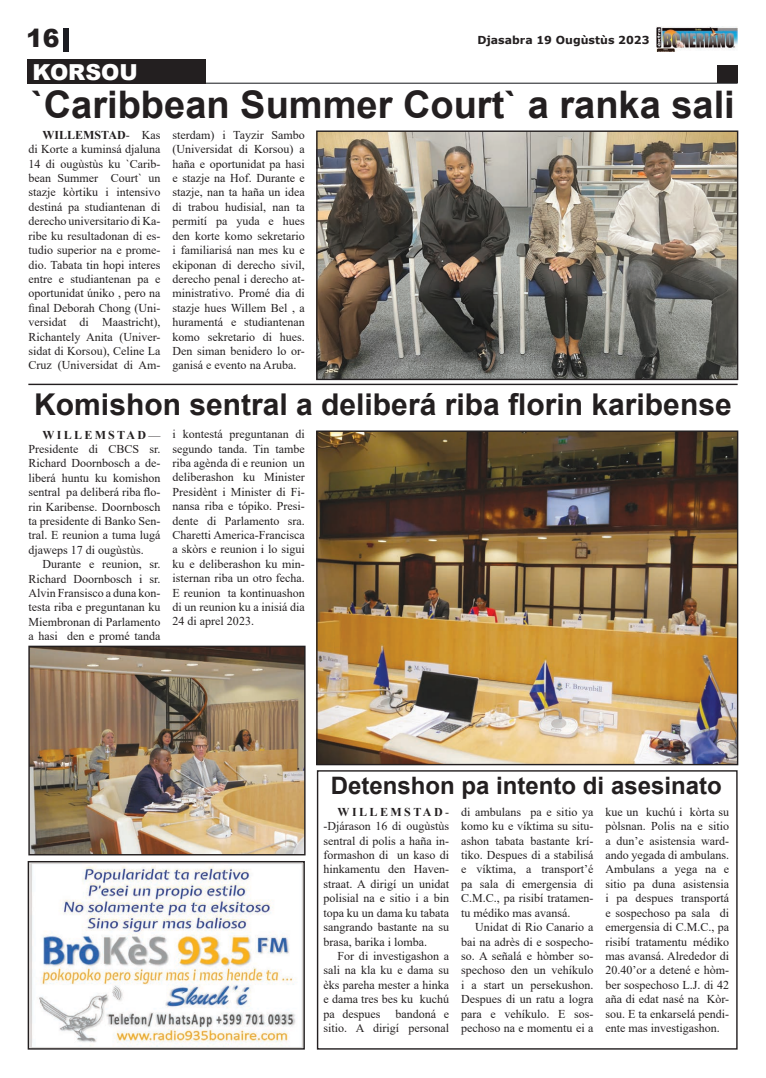
<style>
.page{position:relative;width:766px;height:1078px;background:#fff}
.page>*{position:absolute;margin:0;border:0;box-sizing:border-box;transform-origin:0 0}
.t1{font:700 38px "Arial";color:#231f20}
.t2{font:700 30px "Arial";color:#231f20}
.t3{font:900 25px "Arial";color:#231f20}
.t4{font:700 24px "Arial";color:#231f20}
.t5{font:900 22px "Arial";letter-spacing:-.005em;color:#fff}
.t6{font:12px/14.4px "Times New Roman";color:#231f20;text-align:justify}
.t7{font:700 11px "Verdana";color:#231f20}
.s1{font-weight:700}
</style>
<div class="page">
<img style="left:656px;top:27px;width:81px;height:24px">
<div style="left:63px;top:28px;width:6px;height:22px;background:#1c1d22"></div>
<div style="left:63px;top:29px;width:6px;height:22px;background:#1c1d22"></div>
<hr style="left:146px;top:83px;width:591px;height:1px;background:#14171a">
<div style="left:28px;top:60px;width:178px;height:24px;background:#231f20"></div>
<div style="left:716px;top:65px;width:21px;height:18px;background:#231f20"></div>
<div style="left:317px;top:770px;width:420px;height:279px;border:1px solid #231f20"></div>
<img style="left:318px;top:132px;width:418px;height:246px">
<div style="left:316px;top:130px;width:422px;height:250px;border:1px solid #231f20"></div>
<hr style="left:28px;top:383px;width:709px;height:2px;background:#231f20">
<img style="left:318px;top:432px;width:418px;height:331px">
<div style="left:316px;top:430px;width:422px;height:335px;border:1px solid #231f20"></div>
<img style="left:30px;top:647px;width:273px;height:206px">
<div style="left:28px;top:645px;width:277px;height:210px;border:1px solid #231f20"></div>
<img style="left:30px;top:862px;width:273px;height:185px">
<div style="left:28px;top:860px;width:277px;height:189px;border:1px solid #231f20"></div>
<h3 class="t3" style="left:26px;top:20px;width:35px">16</h3>
<p class="t7" style="left:477px;top:32px;width:174px">Djasabra 19 Ougùstùs 2023</p>
<h3 class="t5" style="left:32px;top:56px;width:88px">ARUBA</h3>
<h3 class="t5" style="left:32px;top:56px;width:107px">KORSOU</h3>
<h1 class="t1" style="left:31px;top:78px;width:705px">`Caribbean Summer Court` a ranka sali</h1>
<p class="t6" style="left:172px;top:127px;width:134px">sterdam) i Tayzir Sambo (Universidat di Korsou) a haña e oportunidat pa hasi e stazje na Hof. Durante e stazje, nan ta haña un idea di trabou hudisial, nan ta permití pa yuda e hues den korte komo sekretario i familiarisá nan mes ku e ekiponan di derecho sivil, derecho penal i derecho at&shy;ministrativo. Promé dia di stazje hues Willem Bel , a huramentá e studiantenan komo sekretario di hues.<br>Den siman benidero lo or&shy;ganisá e evento na Aruba.</p>
<p class="t6" style="left:28px;top:127px;width:134px;text-indent:14px"><span class="s1">WILLEMSTAD</span>- Kas di Korte a kuminsá djaluna 14 di ougùstùs ku `Carib&shy;bean Summer Court` un stazje kòrtiku i intensivo destiná pa studiantenan di derecho universitario di Ka&shy;ribe ku resultadonan di es&shy;tudio superior na e prome&shy;dio. Tabata tin hopi interes entre e studiantenan pa e oportunidat úniko , pero na final Deborah Chong (Uni&shy;versidat di Maastricht), Richantely Anita (Univer&shy;sidat di Korsou), Celine La Cruz (Universidat di Am-</p>
<h2 class="t2" style="left:34px;top:383px;width:698px">Komishon sentral a deliberá riba florin karibense</h2>
<p class="t6" style="left:172px;top:426px;width:134px">i kontestá preguntanan di segundo tanda. Tin tambe riba agènda di e reunion un deliberashon ku Minister Presidènt i Minister di Fi&shy;nansa riba e tópiko. Presi&shy;dente di Parlamento sra.<br>Charetti America-Francisca a skòrs e reunion i lo sigui ku e deliberashon ku min&shy;isternan riba un otro fecha.<br>E reunion ta kontinuashon di un reunion ku a inisiá dia 24 di aprel 2023.</p>
<p class="t6" style="left:28px;top:427px;width:134px;text-indent:14px"><span class="s1">WILLEMSTAD</span>— Presidente di CBCS sr.<br>Richard Doornbosch a de&shy;liberá huntu ku komishon sentral pa deliberá riba flo&shy;rin Karibense. Doornbosch ta presidente di Banko Sen&shy;tral. E reunion a tuma lugá djaweps 17 di ougùstùs.</p>
<p class="t6" style="left:28px;top:556px;width:134px;text-indent:14px">Durante e reunion, sr.<br>Richard Doornbosch i sr.<br>Alvin Fransisco a duna kon&shy;testa riba e preguntanan ku Miembronan di Parlamento a hasi den e promé tanda</p>
<h3 class="t4" style="left:330px;top:768px;width:392px">Detenshon pa intento di asesinato</h3>
<p class="t6" style="left:461px;top:804px;width:134px">di ambulans pa e sitio ya komo ku e víktima su situ&shy;ashon tabata bastante krí&shy;tiko. Despues di a stabilisá e víktima, a transport’é pa sala di emergensia di C.M.C., pa risibí tratamen&shy;tu médiko mas avansá.</p>
<p class="t6" style="left:461px;top:919px;width:134px;text-indent:14px">Unidat di Rio Canario a bai na adrès di e sospecho&shy;so. A señalá e hòmber so&shy;spechoso den un vehíkulo i a start un persekushon.<br>Despues di un ratu a logra para e vehíkulo. E sos&shy;pechoso na e momentu ei a</p>
<p class="t6" style="left:605px;top:804px;width:125px">kue un kuchú i kòrta su pòlsnan. Polis na e sitio a dun’e asistensia ward&shy;ando yegada di ambulans.<br>Ambulans a yega na e sitio pa duna asistensia i pa despues transportá e sospechoso pa sala di emergensia di C.M.C., pa risibí tratamentu médiko mas avansá. Alrededor di 20.40’or a detené e hòm&shy;ber sospechoso L.J. di 42 aña di edat nasé na Kòr&shy;sou. E ta enkarselá pendi&shy;ente mas investigashon.</p>
<p class="t6" style="left:323px;top:804px;width:127px;text-indent:14px"><span class="s1">WILLEMSTAD</span>--Djárason 16 di ougùstùs sentral di polis a haña in&shy;formashon di un kaso di hinkamentu den Haven&shy;straat. A dirigí un unidat polisial na e sitio i a bin topa ku un dama ku tabata sangrando bastante na su brasa, barika i lomba.</p>
<p class="t6" style="left:323px;top:948px;width:127px;text-indent:14px">For di investigashon a sali na kla ku e dama su èks pareha mester a hinka e dama tres bes ku kuchú pa despues</p>
<p class="t6" style="left:323px;top:1005px;width:127px;text-align:right">bandoná e<br>sitio. A dirigí personal</p>
</div>
